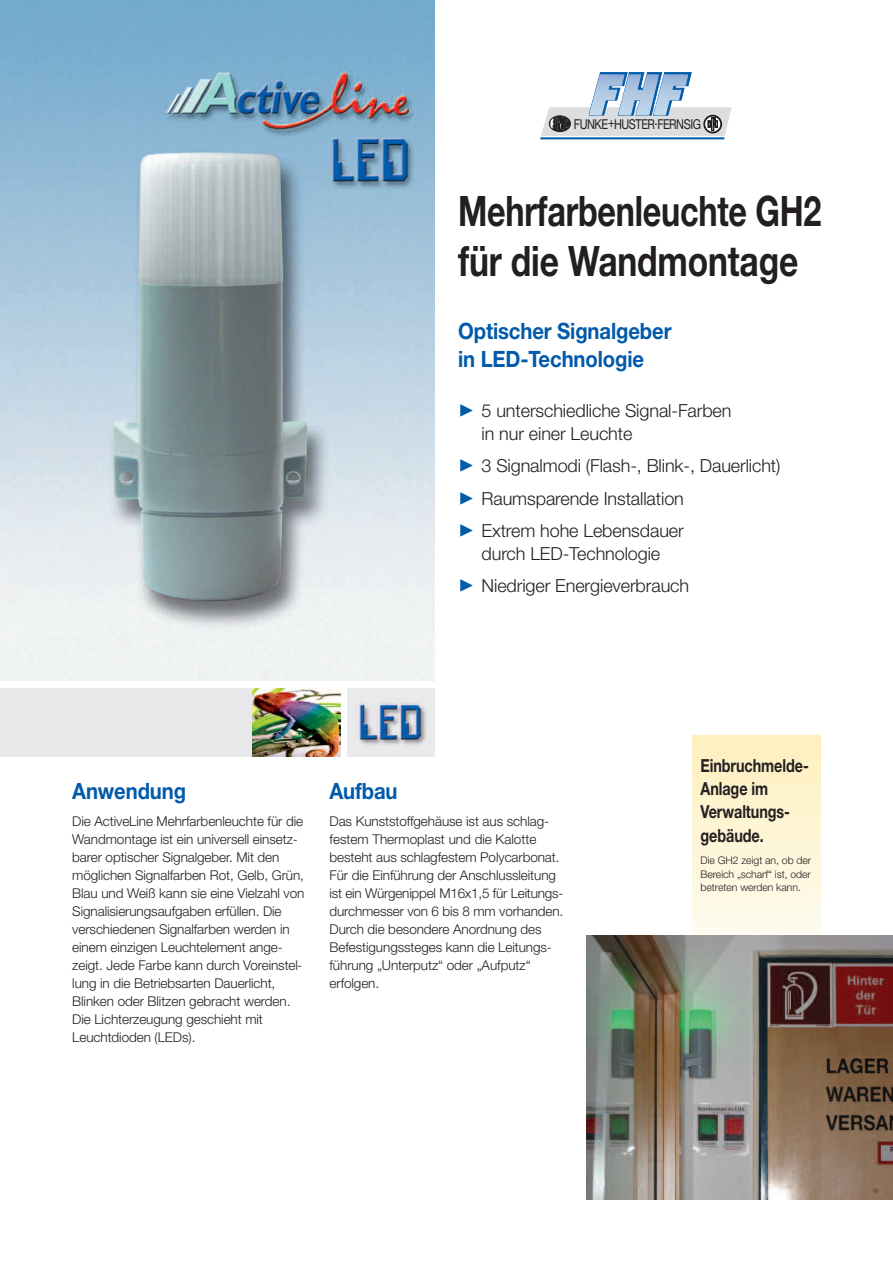
<style>
.page{position:relative;width:893px;height:1263px;background:#fff}
.page>*{position:absolute;margin:0;border:0;box-sizing:border-box;transform-origin:0 0}
.t1{font:700 42px/50.4px "Helvetica Neue";letter-spacing:-.005em;color:#231f20;scale:.77 1}
.t2{font:700 22.5px/27px "Helvetica Neue";letter-spacing:-.005em;color:#015aaa;scale:.9 1}
.t3{font:300 18px/23.2px "Helvetica Neue";letter-spacing:-.005em;color:#231f20}
.t4{font:700 18px/23.2px "Helvetica Neue";letter-spacing:-.005em;color:#231f20;scale:.8 1}
.t5{font:13.65px "Helvetica Neue";letter-spacing:-.05em;color:#231f20;scale:.8 1}
.t6{font:300 13.5px/18px "Helvetica Neue";letter-spacing:-.005em;color:#231f20}
.t7{font:300 10.5px/13.5px "Helvetica Neue";letter-spacing:-.005em;color:#231f20;text-align:justify}
.s1{color:#015aaa}
</style>
<div class="page">
<img style="left:0;top:0;width:435px;height:680px">
<div style="left:540px;top:72px;width:195px;height:73px;background:linear-gradient(to right,#fff,#fff)"></div>
<svg style="left:540px;top:72px;width:192px;height:67px"></svg>
<div style="left:549px;top:116px;width:22px;height:16px;border:1px solid #231f20;border-radius:50%"></div>
<div style="left:692px;top:736px;width:129px;height:199px;background:linear-gradient(to bottom,#feefbd,#fefbef)"></div>
<img style="left:587px;top:935px;width:306px;height:264px">
<div style="left:0;top:689px;width:250px;height:68px;background:#e7e8e9"></div>
<div style="left:164px;top:689px;width:93px;height:68px;background:#e7e8e9"></div>
<img style="left:253px;top:689px;width:87px;height:68px">
<img style="left:347px;top:689px;width:88px;height:68px">
<p class="t5" style="left:574px;top:119px;width:160px">FUNKE+HUSTER<sup>•</sup>FERNSIG</p>
<h1 class="t1" style="left:458px;top:189px;width:473px">Mehrfarbenleuchte GH2 für die Wandmontage</h1>
<h2 class="t2" style="left:458px;top:320px;width:239px">Optischer Signalgeber in LED-Technologie</h2>
<h3 class="t3" style="left:482px;top:400px;width:251px;text-indent:-23px"><span class="s1">✓</span> 5 unterschiedliche Signal-Farben in nur einer Leuchte</h3>
<h3 class="t3" style="left:458px;top:456px;width:324px"><span class="s1">✓</span> 3 Signalmodi (Flash-, Blink-, Dauerlicht)</h3>
<h3 class="t3" style="left:458px;top:488px;width:227px"><span class="s1">✓</span> Raumsparende Installation</h3>
<h3 class="t3" style="left:458px;top:520px;width:227px;text-align:center"><span class="s1">✓</span> Extrem hohe Lebensdauer durch LED-Technologie</h3>
<h3 class="t3" style="left:458px;top:576px;width:232px"><span class="s1">✓</span> Niedriger Energieverbrauch</h3>
<h2 class="t2" style="left:72px;top:779px;width:128px">Anwendung</h2>
<p class="t6" style="left:72px;top:813px;width:234px">Die ActiveLine Mehrfarbenleuchte für die Wandmontage ist ein universell einsetz&shy;barer optischer Signalgeber. Mit den möglichen Signalfarben Rot, Gelb, Grün, Blau und Weiß kann sie eine Vielzahl von Signalisierungsaufgaben erfüllen. Die verschiedenen Signalfarben werden in einem einzigen Leuchtelement ange&shy;zeigt. Jede Farbe kann durch Voreinstel&shy;lung in die Betriebsarten Dauerlicht, Blinken oder Blitzen gebracht werden.<br>Die Lichterzeugung geschieht mit Leuchtdioden (LEDs).</p>
<h2 class="t2" style="left:330px;top:779px;width:77px">Aufbau</h2>
<p class="t6" style="left:330px;top:813px;width:235px">Das Kunststoffgehäuse ist aus schlag&shy;festem Thermoplast und die Kalotte besteht aus schlagfestem Polycarbonat.<br>Für die Einführung der Anschlussleitung ist ein Würgenippel M16x1,5 für Leitungs&shy;durchmesser von 6 bis 8 mm vorhanden.<br>Durch die besondere Anordnung des Befestigungssteges kann die Leitungs&shy;führung „Unterputz“ oder „Aufputz“ erfolgen.</p>
<h3 class="t4" style="left:701px;top:755px;width:137px">Einbruchmelde-<br>Anlage im<br>Verwaltungs&shy;gebäude.</h3>
<p class="t7" style="left:701px;top:854px;width:112px">Die GH2 zeigt an, ob der Bereich „scharf“ ist, oder betreten werden kann.</p>
</div>
